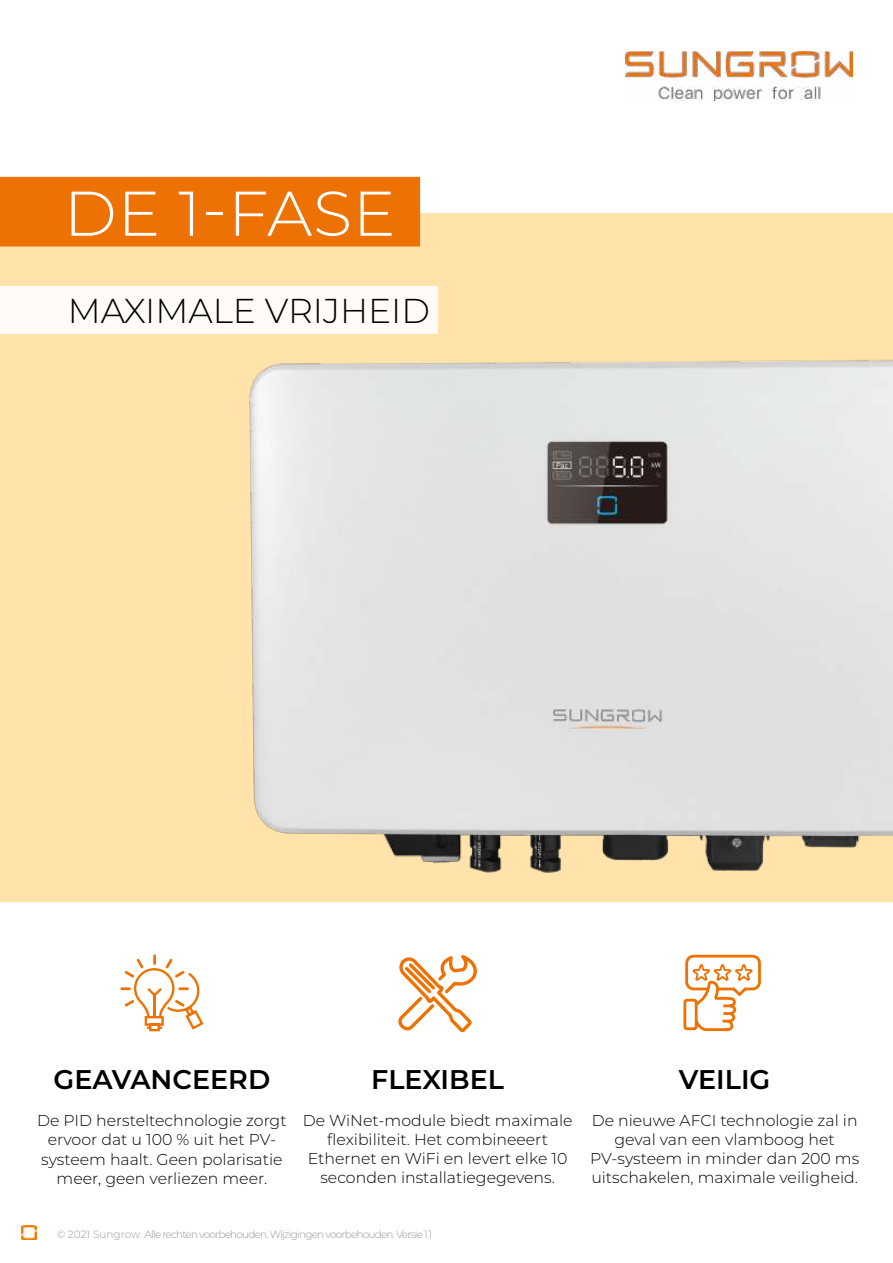
<style>
.page{position:relative;width:893px;height:1263px;background:#fff}
.page>*{position:absolute;margin:0;border:0;box-sizing:border-box;transform-origin:0 0}
.t1{font:300 63px "Montserrat";letter-spacing:.01em;color:#fff}
.t2{font:300 34.5px "Montserrat";color:#000}
.t3{font:600 27px "Montserrat";color:#000}
.t4{font:300 15.75px/19.2px "Montserrat";color:#000;text-align:center}
.t5{font:300 10.5px "Montserrat";letter-spacing:-.075em;color:#9b9a9b}
.s1{color:#999}
</style>
<div class="page">
<img style="left:22px;top:1225px;width:15px;height:14px">
<div style="left:0;top:213px;width:893px;height:688px;background:#ffe3ab"></div>
<img style="left:625px;top:51px;width:227px;height:50px">
<svg style="left:398px;top:955px;width:79px;height:78px"></svg>
<svg style="left:120px;top:954px;width:84px;height:78px"></svg>
<svg style="left:683px;top:954px;width:78px;height:78px"></svg>
<div style="left:0;top:177px;width:420px;height:69px;background:#ee7203"></div>
<div style="left:0;top:286px;width:438px;height:47px;background:#fffcf8"></div>
<img style="left:249px;top:359px;width:644px;height:514px">
<h1 class="t1" style="left:64px;top:189px;width:333px">DE 1-FASE</h1>
<h2 class="t2" style="left:68px;top:297px;width:364px">MAXIMALE VRIJHEID</h2>
<h3 class="t3" style="left:54px;top:1068px;width:218px">GEAVANCEERD</h3>
<p class="t4" style="left:37px;top:1112px;width:251px">De PID hersteltechnologie zorgt ervoor dat u 100 % uit het PV&shy;systeem haalt. Geen polarisatie meer, geen verliezen meer.</p>
<h3 class="t3" style="left:371px;top:1068px;width:134px">FLEXIBEL</h3>
<p class="t4" style="left:303px;top:1112px;width:271px">De WiNet-module biedt maximale flexibiliteit. Het combineeert<br>Ethernet en WiFi en levert elke 10 seconden installatiegegevens.</p>
<p class="t5" style="left:57px;top:1230px;width:377px"><span class="s1">© 2021 Sungrow.</span> Alle rechten voorbehouden. Wijzigingen voorbehouden. Versie 1.1</p>
<h3 class="t3" style="left:679px;top:1068px;width:93px">VEILIG</h3>
<p class="t4" style="left:590px;top:1112px;width:271px">De nieuwe AFCI technologie zal in geval van een vlamboog het<br>PV-systeem in minder dan 200 ms uitschakelen, maximale veiligheid.</p>
</div>
